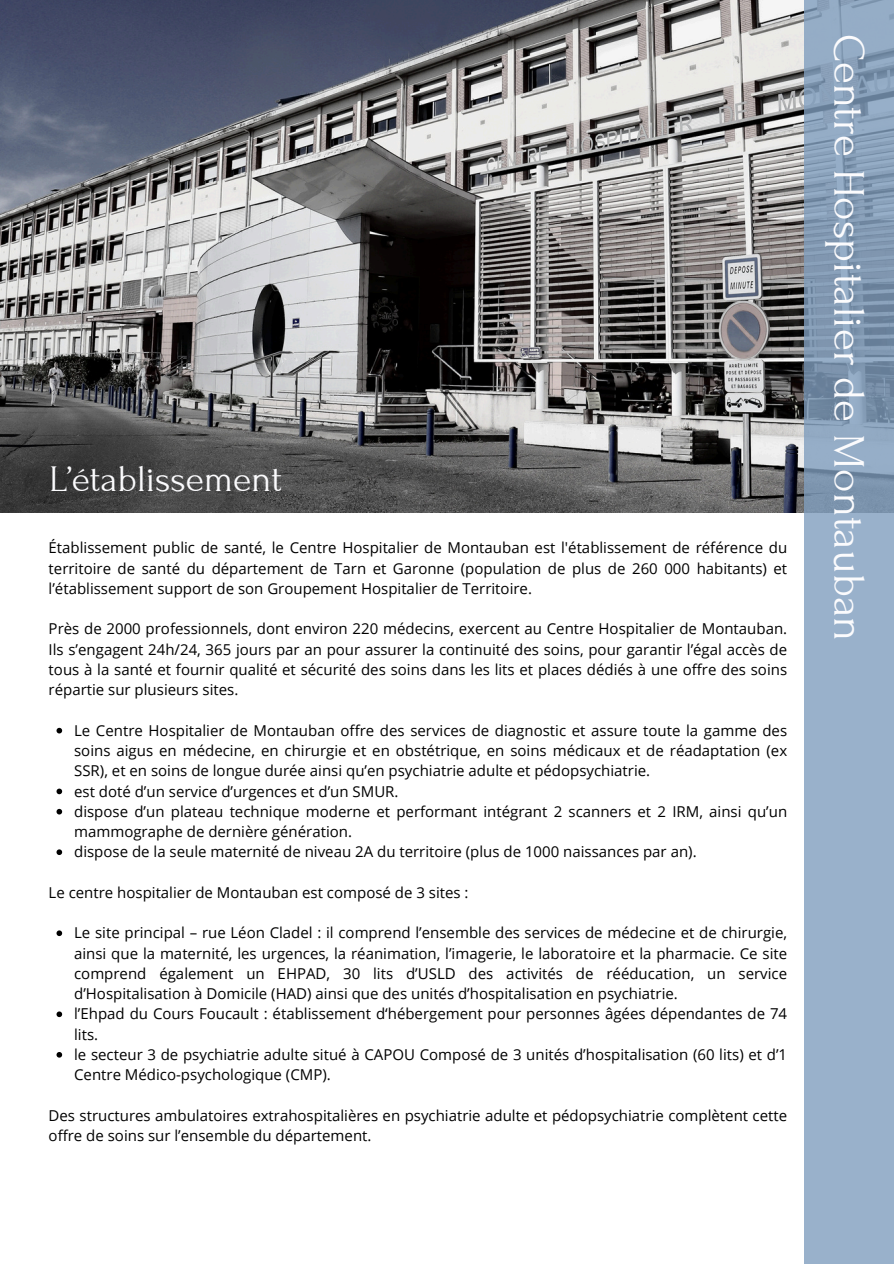
<style>
.page{position:relative;width:894px;height:1264px;background:#fff}
.page>*{position:absolute;margin:0;border:0;box-sizing:border-box;transform-origin:0 0}
.t1{font:45px "Forum";color:#fbfbfd}
.t2{font:37.5px "Forum";color:#fbfbfd}
.t3{font:15px/20.2px "Open Sans";color:#000;text-align:justify}
</style>
<div class="page">
<img style="left:0;top:0;width:804px;height:512px">
<svg style="left:804px;top:0;width:89px;height:1263px;background:#90a8c2"></svg>
<svg style="left:56px;top:727px;width:6px;height:6px"></svg>
<svg style="left:56px;top:788px;width:6px;height:6px"></svg>
<svg style="left:56px;top:808px;width:6px;height:6px"></svg>
<svg style="left:56px;top:849px;width:6px;height:6px"></svg>
<svg style="left:56px;top:930px;width:6px;height:6px"></svg>
<svg style="left:56px;top:1011px;width:6px;height:6px"></svg>
<svg style="left:56px;top:1052px;width:6px;height:5px"></svg>
<h2 class="t2" style="left:49px;top:459px;width:234px">L’établissement</h2>
<h1 class="t3" style="left:49px;top:537px;width:739px">Établissement public de santé, le Centre Hospitalier de Montauban est l'établissement de référence du territoire de santé du département de Tarn et Garonne (population de plus de 260 000 habitants) et l’établissement support de son Groupement Hospitalier de Territoire.</h1>
<p class="t3" style="left:49px;top:618px;width:739px">Près de 2000 professionnels, dont environ 220 médecins, exercent au Centre Hospitalier de Montauban.<br>Ils s’engagent 24h/24, 365 jours par an pour assurer la continuité des soins, pour garantir l’égal accès de tous à la santé et fournir qualité et sécurité des soins dans les lits et places dédiés à une offre des soins répartie sur plusieurs sites.</p>
<p class="t3" style="left:74px;top:719px;width:714px">Le Centre Hospitalier de Montauban offre des services de diagnostic et assure toute la gamme des soins aigus en médecine, en chirurgie et en obstétrique, en soins médicaux et de réadaptation (ex SSR), et en soins de longue durée ainsi qu’en psychiatrie adulte et pédopsychiatrie.</p>
<p class="t3" style="left:74px;top:780px;width:326px">est doté d’un service d’urgences et d’un SMUR.</p>
<p class="t3" style="left:74px;top:800px;width:714px">dispose d’un plateau technique moderne et performant intégrant 2 scanners et 2 IRM, ainsi qu’un mammographe de dernière génération.</p>
<p class="t3" style="left:74px;top:841px;width:623px">dispose de la seule maternité de niveau 2A du territoire (plus de 1000 naissances par an).</p>
<p class="t3" style="left:49px;top:881px;width:421px">Le centre hospitalier de Montauban est composé de 3 sites :</p>
<p class="t3" style="left:74px;top:922px;width:714px">Le site principal – rue Léon Cladel : il comprend l’ensemble des services de médecine et de chirurgie, ainsi que la maternité, les urgences, la réanimation, l’imagerie, le laboratoire et la pharmacie. Ce site comprend également un EHPAD, 30 lits d’USLD des activités de rééducation, un service d’Hospitalisation à Domicile (HAD) ainsi que des unités d’hospitalisation en psychiatrie.</p>
<p class="t3" style="left:74px;top:1003px;width:714px">l’Ehpad du Cours Foucault : établissement d‘hébergement pour personnes âgées dépendantes de 74 lits.</p>
<p class="t3" style="left:74px;top:1043px;width:714px">le secteur 3 de psychiatrie adulte situé à CAPOU Composé de 3 unités d’hospitalisation (60 lits) et d’1<br>Centre Médico-psychologique (CMP).</p>
<p class="t3" style="left:49px;top:1104px;width:739px">Des structures ambulatoires extrahospitalières en psychiatrie adulte et pédopsychiatrie complètent cette offre de soins sur l’ensemble du département.</p>
<p class="t1" style="left:872px;top:34px;width:609px;rotate:90deg">Centre Hospitalier de Montauban</p>
</div>
